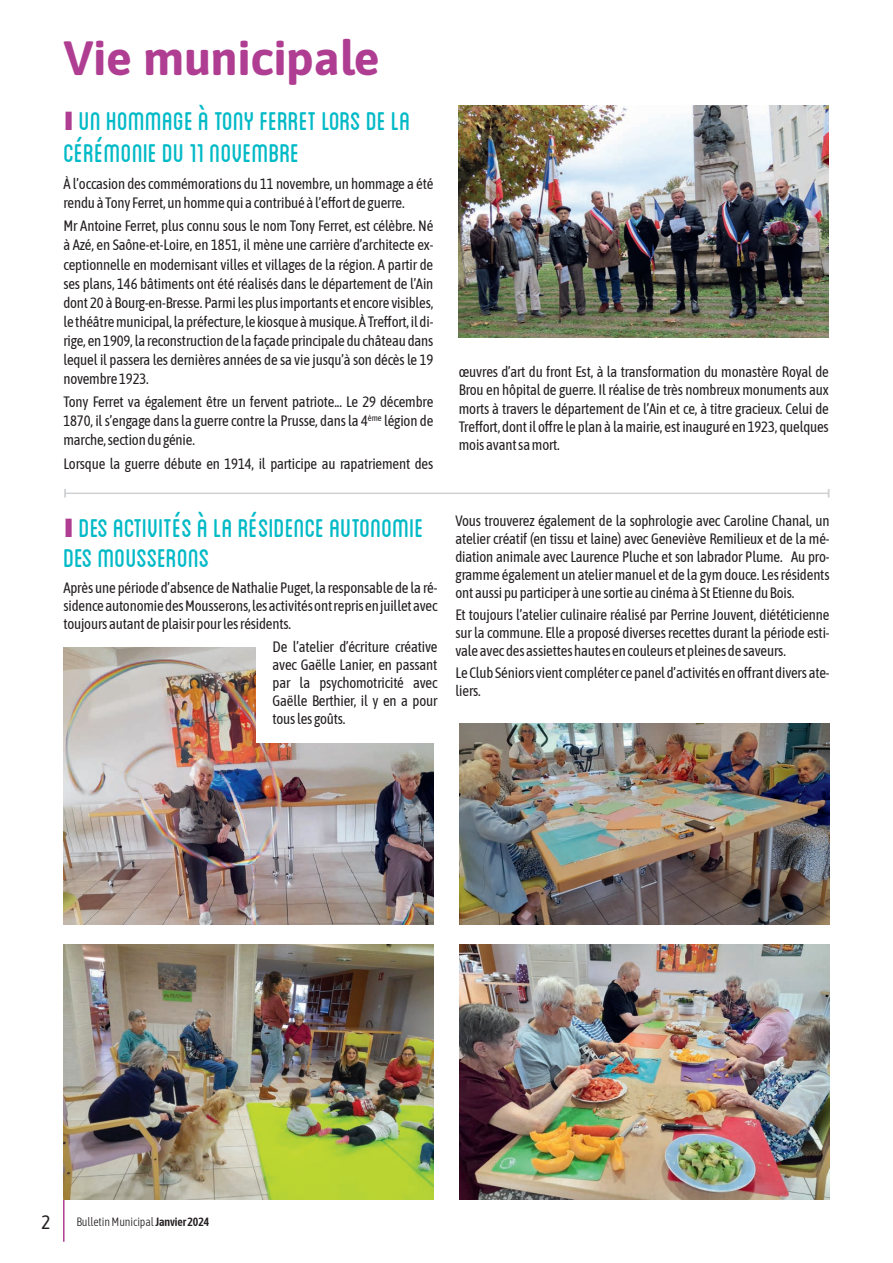
<style>
.page{position:relative;width:893px;height:1263px;background:#fff}
.page>*{position:absolute;margin:0;border:0;box-sizing:border-box;transform-origin:0 0}
.t1{font:700 48px "Asap";color:#af3d91}
.t2{font:36px/31px "Blanch Caps";color:#03bac7}
.t3{font:19.5px "Asap Condensed";color:#231f20}
.t4{font:15px/18px "Asap Condensed";letter-spacing:-.01em;color:#231f20;text-align:justify}
.t5{font:300 12px "Asap Condensed";letter-spacing:-.01em;color:#231f20}
.s1{font-family:"Arial";font-weight:900;font-size:25.5px;color:#af3d91}
.s2{font-weight:600}
</style>
<div class="page">
<hr style="left:63px;top:1199px;width:2px;height:43px;background:#af3d91">
<img style="left:460px;top:724px;width:370px;height:201px">
<img style="left:460px;top:945px;width:370px;height:254px">
<img style="left:63px;top:945px;width:370px;height:254px">
<img style="left:256px;top:743px;width:177px;height:182px">
<img style="left:63px;top:647px;width:193px;height:278px">
<img style="left:459px;top:105px;width:370px;height:232px">
<hr style="left:65px;top:492px;width:764px;height:2px;background:#d1d2d4">
<svg style="left:64px;top:489px;width:2px;height:8px"></svg>
<svg style="left:828px;top:489px;width:2px;height:8px"></svg>
<h1 class="t1" style="left:64px;top:23px;width:317px">Vie municipale</h1>
<h2 class="t2" style="left:63px;top:105px;width:349px"><span class="s1">I</span> Un hommage à Tony Ferret lors de la cérémonie du 11 novembre</h2>
<p class="t4" style="left:63px;top:173px;width:371px;line-height:19px">À l’occasion des commémorations du 11 novembre, un hommage a été rendu à Tony Ferret, un homme qui a contribué à l’effort de guerre.</p>
<p class="t4" style="left:63px;top:216px;width:371px;line-height:19px">Mr Antoine Ferret, plus connu sous le nom Tony Ferret, est célèbre. Né à Azé, en Saône-et-Loire, en 1851, il mène une carrière d’architecte ex&shy;ceptionnelle en modernisant villes et villages de la région. A partir de ses plans, 146 bâtiments ont été réalisés dans le département de l’Ain dont 20 à Bourg-en-Bresse. Parmi les plus importants et encore visibles, le théâtre municipal, la préfecture, le kiosque à musique. À Treffort, il di&shy;rige, en 1909, la reconstruction de la façade principale du château dans lequel il passera les dernières années de sa vie jusqu’à son décès le 19 novembre 1923.</p>
<p class="t4" style="left:63px;top:391px;width:371px;line-height:19px">Tony Ferret va également être un fervent patriote... Le 29 décembre 1870, il s’engage dans la guerre contre la Prusse, dans la 4<sup>ème</sup> légion de marche, section du génie.</p>
<p class="t4" style="left:63px;top:453px;width:371px">Lorsque la guerre débute en 1914, il participe au rapatriement des</p>
<h2 class="t2" style="left:63px;top:512px;width:362px;line-height:30px"><span class="s1">I</span> Des activités à la Résidence autonomie des Mousserons</h2>
<p class="t4" style="left:63px;top:578px;width:376px">Après une période d’absence de Nathalie Puget, la responsable de la ré&shy;sidence autonomie des Mousserons, les activités ont repris en juillet avec toujours autant de plaisir pour les résidents.</p>
<p class="t4" style="left:273px;top:636px;width:166px">De l’atelier d’écriture créative avec Gaëlle Lanier, en passant par la psychomotricité avec Gaëlle Berthier, il y en a pour tous les goûts.</p>
<p class="t4" style="left:459px;top:362px;width:371px">œuvres d’art du front Est, à la transformation du monastère Royal de Brou en hôpital de guerre. Il réalise de très nombreux monuments aux morts à travers le département de l’Ain et ce, à titre gracieux. Celui de Treffort, dont il offre le plan à la mairie, est inauguré en 1923, quelques mois avant sa mort.</p>
<p class="t4" style="left:455px;top:511px;width:376px">Vous trouverez également de la sophrologie avec Caroline Chanal, un atelier créatif (en tissu et laine) avec Geneviève Remilieux et de la mé&shy;diation animale avec Laurence Pluche et son labrador Plume. Au pro&shy;gramme également un atelier manuel et de la gym douce. Les résidents ont aussi pu participer à une sortie au cinéma à St Etienne du Bois.</p>
<p class="t4" style="left:455px;top:605px;width:376px">Et toujours l’atelier culinaire réalisé par Perrine Jouvent, diététicienne sur la commune. Elle a proposé diverses recettes durant la période esti&shy;vale avec des assiettes hautes en couleurs et pleines de saveurs.</p>
<p class="t4" style="left:455px;top:663px;width:376px">Le Club Séniors vient compléter ce panel d’activités en offrant divers ate&shy;liers.</p>
<h3 class="t3" style="left:42px;top:1209px;width:10px">2</h3>
<p class="t5" style="left:77px;top:1213px;width:134px">Bulletin Municipal <span class="s2">Janvier 2024</span></p>
</div>
